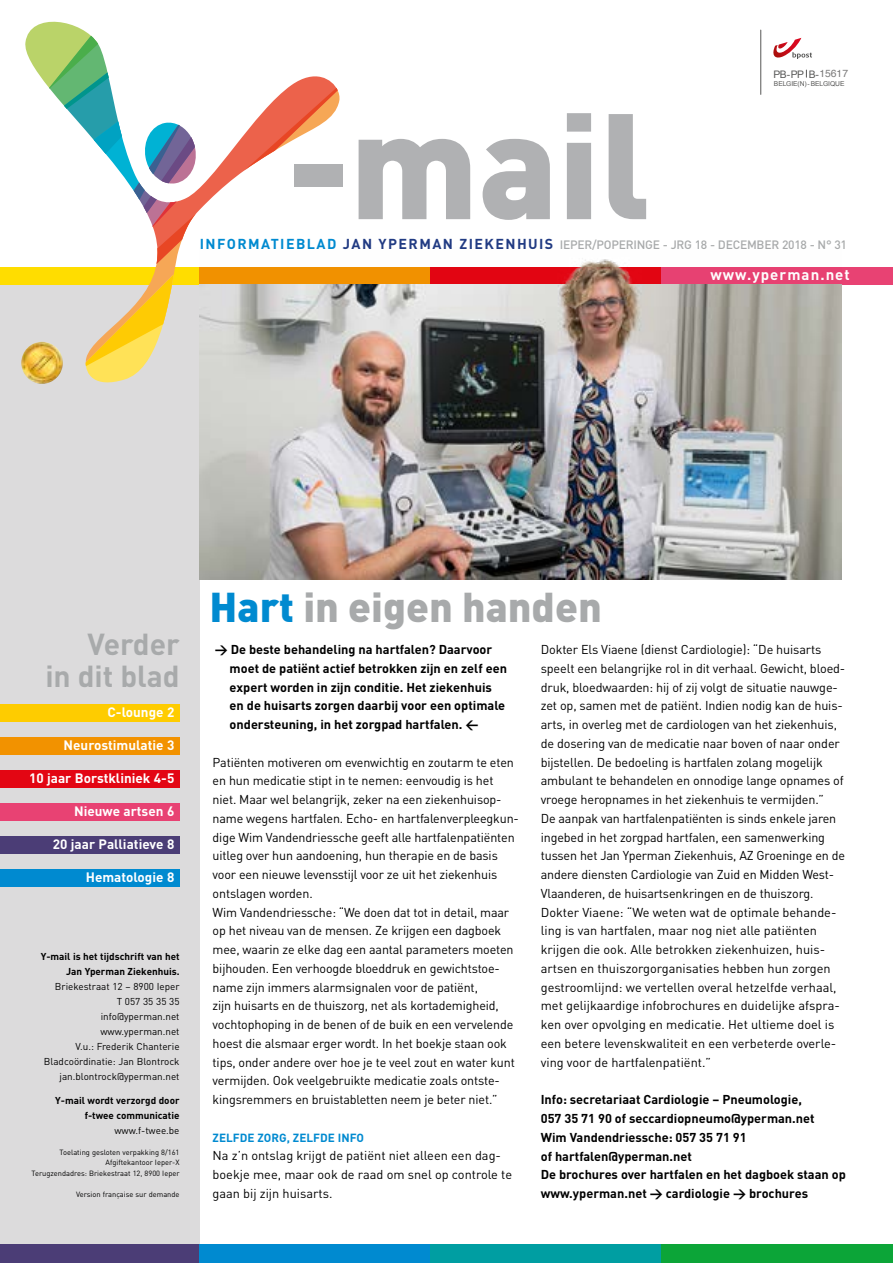
<style>
.page{position:relative;width:893px;height:1263px;background:#fff}
.page>*{position:absolute;margin:0;border:0;box-sizing:border-box;transform-origin:0 0}
.t1{font:900 147.6px "DIN";color:#b0b1b3}
.t2{font:900 41.1px "DIN";color:#a8aaab}
.t3{font:700 30px/31.5px "DIN";color:#a8aaab;text-align:right}
.t4{font:700 15px "DIN";letter-spacing:.07em;color:#fff}
.t5{font:700 13.5px "DIN";color:#fff}
.t6{font:12.75px/18.8px "DIN";letter-spacing:-.01em;color:#000}
.t7{font:700 12.75px/18.8px "DIN";color:#000}
.t8{font:500 12px "DIN";letter-spacing:-.02em;color:#a8aaab}
.t9{font:700 11.7px "DIN";color:#008ad0}
.t10{font:10.35px "Arial";color:#575756}
.t11{font:9.9px/15px "DIN";color:#000;text-align:right}
.t12{font:700 9.9px/15px "DIN";color:#000;text-align:right}
.t13{font:7.5px/10.5px "DIN";color:#000;text-align:right}
.t14{font:6.75px "Arial";letter-spacing:-.005em;color:#575756}
.s1{font-family:"Helvetica";color:#7c7b7b}
.s2{font-weight:700;font-size:14.25px;color:#008ad0}
.s3{font-weight:700;font-size:14.25px;color:#213b83}
.s4{color:#008ad0}
</style>
<div class="page">
<div style="left:0;top:276px;width:200px;height:987px;background:#dcdbdc"></div>
<div style="left:0;top:268px;width:200px;height:17px;background:#fd0"></div>
<div style="left:662px;top:268px;width:231px;height:17px;background:#e84273"></div>
<div style="left:0;top:1245px;width:200px;height:18px;background:#4b3d76"></div>
<div style="left:200px;top:1245px;width:231px;height:18px;background:#008ad0"></div>
<div style="left:431px;top:1245px;width:231px;height:18px;background:#009ea2"></div>
<div style="left:662px;top:1245px;width:231px;height:18px;background:#0ca538"></div>
<svg style="left:24px;top:21px;width:315px;height:368px"></svg>
<div style="left:0;top:704px;width:180px;height:17px;background:#fecc00"></div>
<div style="left:0;top:737px;width:180px;height:17px;background:#f29200"></div>
<div style="left:0;top:770px;width:180px;height:17px;background:#e30613"></div>
<div style="left:0;top:803px;width:180px;height:17px;background:#e84273"></div>
<div style="left:0;top:836px;width:180px;height:17px;background:#4b3d76"></div>
<div style="left:0;top:869px;width:180px;height:17px;background:#008ad0"></div>
<hr style="left:760px;top:30px;width:1px;height:64px;background:#575756">
<svg style="left:773px;top:38px;width:39px;height:21px"></svg>
<img style="left:21px;top:342px;width:42px;height:42px;border-radius:21px">
<img style="left:200px;top:248px;width:642px;height:331px">
<h1 class="t1" style="left:287px;top:67px;width:365px">-mail</h1>
<p class="t10" style="left:773px;top:67px;width:76px">PB-PP B-<span class="s1">15617</span></p>
<p class="t14" style="left:774px;top:79px;width:72px">BELGIE(N) - BELGIQUE</p>
<p class="t8" style="left:200px;top:237px;width:649px"><span class="s2">INFORMATIEBLAD</span> <span class="s3">JAN YPERMAN ZIEKENHUIS</span> IEPER/POPERINGE - JRG 18 - DECEMBER 2018 - N° 31</p>
<p class="t4" style="left:710px;top:265px;width:141px">www.yperman.net</p>
<h3 class="t3" style="left:45px;top:627px;width:136px">Verder<br>in dit blad</h3>
<p class="t5" style="left:108px;top:703px;width:68px">C-lounge 2</p>
<p class="t5" style="left:64px;top:736px;width:112px">Neurostimulatie 3</p>
<p class="t5" style="left:29px;top:769px;width:147px">10 jaar Borstkliniek 4-5</p>
<p class="t5" style="left:74px;top:802px;width:102px">Nieuwe artsen 6</p>
<p class="t5" style="left:53px;top:835px;width:123px">20 jaar Palliatieve 8</p>
<p class="t5" style="left:86px;top:868px;width:90px">Hematologie 8</p>
<p class="t12" style="left:41px;top:948px;width:140px">Y-mail is het tijdschrift van het<br>Jan Yperman Ziekenhuis.</p>
<p class="t11" style="left:44px;top:978px;width:137px">Briekestraat 12 – 8900 Ieper<br>T 057 35 35 35 info@yperman.net www.yperman.net<br>V.u.: Frederik Chanterie<br>Bladcoördinatie: Jan Blontrock jan.blontrock@yperman.net</p>
<p class="t12" style="left:55px;top:1092px;width:126px">Y-mail wordt verzorgd door f-twee communicatie</p>
<p class="t11" style="left:114px;top:1122px;width:67px">www.f-twee.be</p>
<p class="t13" style="left:32px;top:1146px;width:150px">Toelating gesloten verpakking 8/161<br>Afgiftekantoor Ieper-X<br>Terugzendadres: Briekestraat 12, 8900 Ieper</p>
<p class="t13" style="left:76px;top:1188px;width:105px">Version française sur demande</p>
<h2 class="t2" style="left:210px;top:579px;width:394px"><span class="s4">Hart</span> in eigen handen</h2>
<p class="t7" style="left:230px;top:640px;width:279px;text-indent:-15px">&gt; De beste behandeling na hartfalen? Daarvoor moet de patiënt actief betrokken zijn en zelf een expert worden in zijn conditie. Het ziekenhuis en de huisarts zorgen daarbij voor een optimale ondersteuning, in het zorgpad hartfalen. &lt;</p>
<p class="t6" style="left:213px;top:752px;width:308px">Patiënten motiveren om evenwichtig en zoutarm te eten en hun medicatie stipt in te nemen: eenvoudig is het niet. Maar wel belangrijk, zeker na een ziekenhuisop&shy;name wegens hartfalen. Echo- en hartfalenverpleegkun&shy;dige Wim Vandendriessche geeft alle hartfalenpatiënten uitleg over hun aandoening, hun therapie en de basis voor een nieuwe levensstijl voor ze uit het ziekenhuis ontslagen worden.<br>Wim Vandendriessche: “We doen dat tot in detail, maar op het niveau van de mensen. Ze krijgen een dagboek mee, waarin ze elke dag een aantal parameters moeten bijhouden. Een verhoogde bloeddruk en gewichtstoe&shy;name zijn immers alarmsignalen voor de patiënt,<br>zijn huisarts en de thuiszorg, net als kortademigheid, vochtophoping in de benen of de buik en een vervelende hoest die alsmaar erger wordt. In het boekje staan ook tips, onder andere over hoe je te veel zout en water kunt vermijden. Ook veelgebruikte medicatie zoals ontste&shy;kingsremmers en bruistabletten neem je beter niet.”</p>
<p class="t9" style="left:213px;top:1130px;width:153px">ZELFDE ZORG, ZELFDE INFO</p>
<p class="t6" style="left:213px;top:1146px;width:301px">Na z’n ontslag krijgt de patiënt niet alleen een dag&shy;boekje mee, maar ook de raad om snel op controle te gaan bij zijn huisarts.</p>
<p class="t6" style="left:541px;top:640px;width:306px">Dokter Els Viaene (dienst Cardiologie): “De huisarts speelt een belangrijke rol in dit verhaal. Gewicht, bloed&shy;druk, bloedwaarden: hij of zij volgt de situatie nauwge&shy;zet op, samen met de patiënt. Indien nodig kan de huis&shy;arts, in overleg met de cardiologen van het ziekenhuis, de dosering van de medicatie naar boven of naar onder bijstellen. De bedoeling is hartfalen zolang mogelijk ambulant te behandelen en onnodige lange opnames of vroege heropnames in het ziekenhuis te vermijden.”<br>De aanpak van hartfalenpatiënten is sinds enkele jaren ingebed in het zorgpad hartfalen, een samenwerking tussen het Jan Yperman Ziekenhuis, AZ Groeninge en de andere diensten Cardiologie van Zuid en Midden West-Vlaanderen, de huisartsenkringen en de thuiszorg.<br>Dokter Viaene: “We weten wat de optimale behande&shy;ling is van hartfalen, maar nog niet alle patiënten krijgen die ook. Alle betrokken ziekenhuizen, huis&shy;artsen en thuiszorgorganisaties hebben hun zorgen gestroomlijnd: we vertellen overal hetzelfde verhaal, met gelijkaardige infobrochures en duidelijke afspra&shy;ken over opvolging en medicatie. Het ultieme doel is een betere levenskwaliteit en een verbeterde overle&shy;ving voor de hartfalenpatiënt.”</p>
<p class="t7" style="left:541px;top:1090px;width:307px">Info: secretariaat Cardiologie – Pneumologie,<br>057 35 71 90 of seccardiopneumo@yperman.net<br>Wim Vandendriessche: 057 35 71 91<br>of hartfalen@yperman.net<br>De brochures over hartfalen en het dagboek staan op www.yperman.net &gt; cardiologie &gt; brochures</p>
</div>
